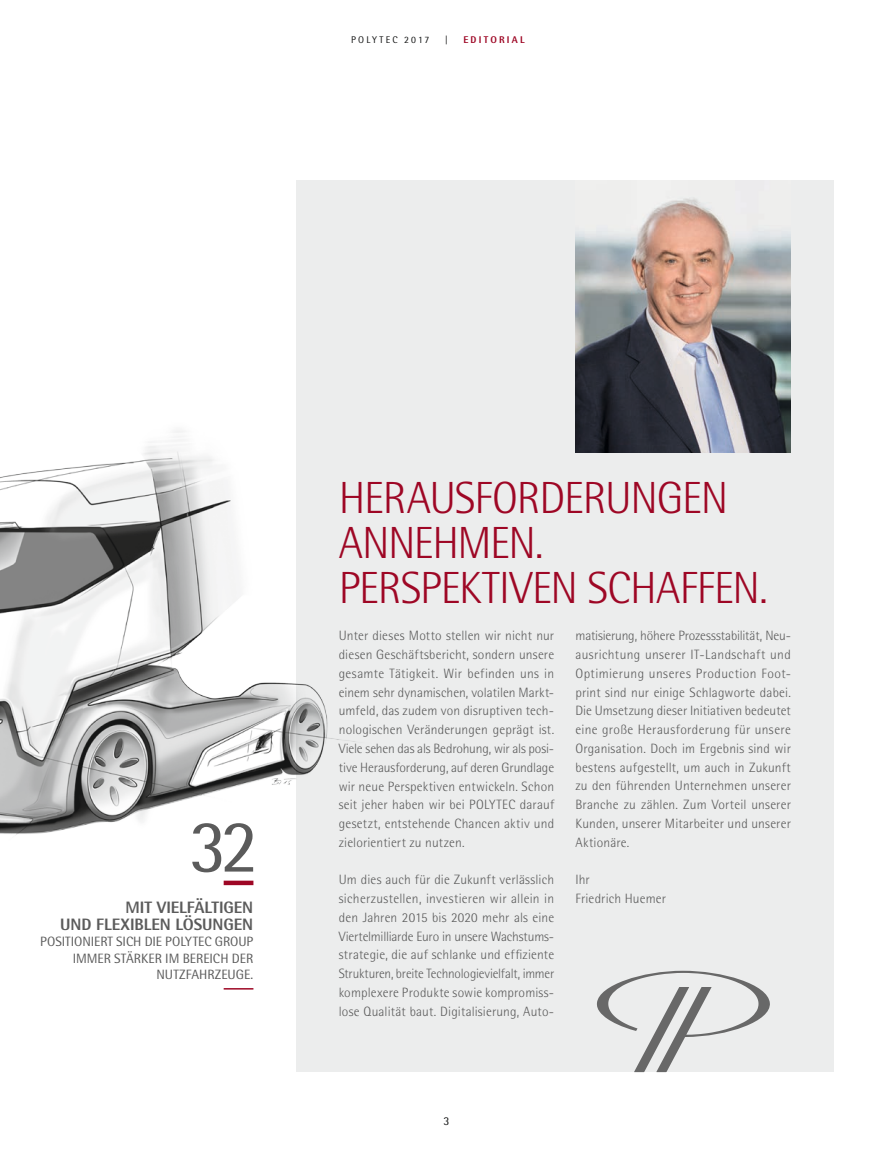
<style>
.page{position:relative;width:893px;height:1170px;background:#fff}
.page>*{position:absolute;margin:0;border:0;box-sizing:border-box;transform-origin:0 0}
.t1{font:75px "Rotis Semi Sans Std";color:#5b5b5b}
.t2{font:300 45px/45px "Rotis Semi Sans Std";letter-spacing:-.03em;color:#9e0725}
.t3{font:800 16.5px/16.5px "Rotis Semi Sans Std";letter-spacing:-.005em;color:#5b5b5b;text-align:right}
.t4{font:300 13.5px/18.8px "Rotis Semi Sans Std";letter-spacing:.01em;color:#5b5b5b;text-align:justify}
.t5{font:13.5px/16.5px "Rotis Semi Sans Std";letter-spacing:-.005em;color:#5b5b5b;text-align:right}
.t6{font:12px "Rotis Semi Sans Std";color:#151616}
.t7{font:9.75px "Rotis Semi Sans Std";letter-spacing:.22em;color:#151616}
.t8{font:800 9.75px "Rotis Semi Sans Std";letter-spacing:.225em;color:#9e0725}
</style>
<div class="page">
<div style="left:296px;top:181px;width:537px;height:890px;background:#eceded"></div>
<img style="left:0;top:430px;width:355px;height:405px">
<img style="left:575px;top:199px;width:216px;height:253px">
<svg style="left:597px;top:970px;width:174px;height:102px"></svg>
<div style="left:224px;top:880px;width:29px;height:5px;background:#9e0725"></div>
<hr style="left:224px;top:987px;width:29px;height:2px;background:#9e0725">
<p class="t7" style="left:351px;top:33px;width:80px">POLYTEC 2017</p>
<p class="t7" style="left:445px;top:33px;width:5px">|</p>
<p class="t8" style="left:463px;top:33px;width:63px">EDITORIAL</p>
<h1 class="t1" style="left:189px;top:801px;width:70px">32</h1>
<p class="t3" style="left:60px;top:899px;width:195px">MIT VIELFÄLTIGEN<br>UND FLEXIBLEN LÖSUNGEN</p>
<p class="t5" style="left:40px;top:933px;width:215px">POSITIONIERT SICH DIE POLYTEC GROUP<br>IMMER STÄRKER IM BEREICH DER<br>NUTZFAHRZEUGE.</p>
<h2 class="t2" style="left:339px;top:475px;width:431px">HERAUSFORDERUNGEN<br>ANNEHMEN.<br>PERSPEKTIVEN SCHAFFEN.</h2>
<p class="t4" style="left:339px;top:626px;width:217px">Unter dieses Motto stellen wir nicht nur diesen Geschäftsbericht, sondern unsere gesamte Tätigkeit. Wir befinden uns in einem sehr dynamischen, volatilen Markt&shy;umfeld, das zudem von disruptiven tech&shy;nologischen Veränderungen geprägt ist.<br>Viele sehen das als Bedrohung, wir als posi&shy;tive Herausforderung, auf deren Grundlage wir neue Perspektiven entwickeln. Schon seit jeher haben wir bei POLYTEC darauf gesetzt, entstehende Chancen aktiv und zielorientiert zu nutzen.</p>
<p class="t4" style="left:339px;top:870px;width:217px">Um dies auch für die Zukunft verlässlich sicherzustellen, investieren wir allein in den Jahren 2015 bis 2020 mehr als eine Viertelmilliarde Euro in unsere Wachstums&shy;strategie, die auf schlanke und effiziente Strukturen, breite Technologievielfalt, immer komplexere Produkte sowie kompromiss&shy;lose Qualität baut. Digitalisierung, Auto-</p>
<p class="t4" style="left:575px;top:626px;width:217px">matisierung, höhere Prozessstabilität, Neu&shy;ausrichtung unserer IT-Landschaft und Optimierung unseres Production Foot&shy;print sind nur einige Schlagworte dabei.<br>Die Umsetzung dieser Initiativen bedeutet eine große Herausforderung für unsere Organisation. Doch im Ergebnis sind wir bestens aufgestellt, um auch in Zukunft zu den führenden Unternehmen unserer Branche zu zählen. Zum Vorteil unserer Kunden, unserer Mitarbeiter und unserer Aktionäre.</p>
<p class="t4" style="left:575px;top:870px;width:92px">Ihr<br>Friedrich Huemer</p>
<p class="t6" style="left:443px;top:1113px;width:8px">3</p>
</div>
